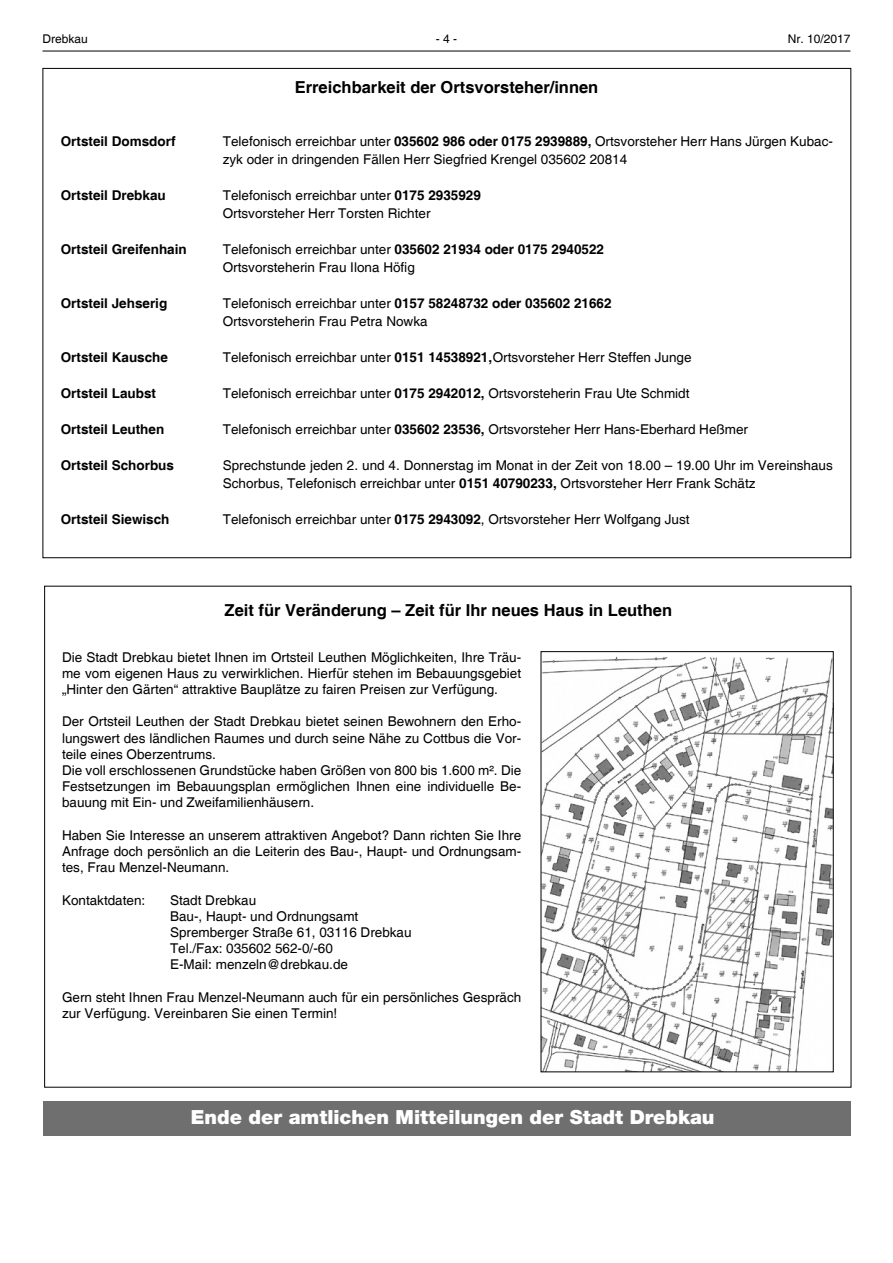
<style>
.page{position:relative;width:893px;height:1263px;background:#fff}
.page>*{position:absolute;margin:0;border:0;box-sizing:border-box;transform-origin:0 0}
.t1{font:900 19.5px "Helvetica Neue LT Pro";color:#fff}
.t2{font:700 16.5px "Helvetica";color:#000}
.t3{font:13.5px/16.2px "Helvetica";color:#000}
.t4{font:700 13.5px "Helvetica";color:#000}
.t5{font:12px "Helvetica";color:#000}
.s1{font-weight:700}
</style>
<div class="page">
<hr style="left:43px;top:51px;width:807px;height:1px;background:#000">
<img style="left:543px;top:656px;width:289px;height:414px">
<div style="left:541px;top:651px;width:293px;height:421px;border:1px solid #000"></div>
<div style="left:43px;top:1101px;width:808px;height:34px;background:#706f6f"></div>
<p class="t5" style="left:43px;top:32px;width:47px">Drebkau</p>
<p class="t5" style="left:436px;top:32px;width:23px">- 4 -</p>
<p class="t5" style="left:788px;top:32px;width:64px">Nr. 10/2017</p>
<p class="t2" style="left:295px;top:77px;width:305px">Erreichbarkeit der Ortsvorsteher/innen</p>
<p class="t4" style="left:61px;top:133px;width:116px">Ortsteil Domsdorf</p>
<p class="t3" style="left:223px;top:132px;width:612px;line-height:18px">Telefonisch erreichbar unter <span class="s1">035602 986 oder 0175 2939889,</span> Ortsvorsteher Herr Hans Jürgen Kubac&shy;zyk oder in dringenden Fällen Herr Siegfried Krengel 035602 20814</p>
<p class="t4" style="left:61px;top:187px;width:107px">Ortsteil Drebkau</p>
<p class="t3" style="left:223px;top:186px;width:260px;line-height:18px">Telefonisch erreichbar unter <span class="s1">0175 2935929<br></span>Ortsvorsteher Herr Torsten Richter</p>
<p class="t4" style="left:61px;top:241px;width:128px">Ortsteil Greifenhain</p>
<p class="t3" style="left:223px;top:240px;width:383px;line-height:18px">Telefonisch erreichbar unter <span class="s1">035602 21934 oder 0175 2940522<br></span>Ortsvorsteherin Frau Ilona Höfig</p>
<p class="t4" style="left:61px;top:295px;width:108px">Ortsteil Jehserig</p>
<p class="t3" style="left:223px;top:294px;width:390px;line-height:18px">Telefonisch erreichbar unter <span class="s1">0157 58248732 oder 035602 21662<br></span>Ortsvorsteherin Frau Petra Nowka</p>
<p class="t4" style="left:61px;top:349px;width:109px">Ortsteil Kausche</p>
<p class="t3" style="left:223px;top:349px;width:470px">Telefonisch erreichbar unter <span class="s1">0151 14538921,</span>Ortsvorsteher Herr Steffen Junge</p>
<p class="t4" style="left:61px;top:385px;width:97px">Ortsteil Laubst</p>
<p class="t3" style="left:223px;top:385px;width:468px">Telefonisch erreichbar unter <span class="s1">0175 2942012,</span> Ortsvorsteherin Frau Ute Schmidt</p>
<p class="t4" style="left:61px;top:421px;width:105px">Ortsteil Leuthen</p>
<p class="t3" style="left:223px;top:421px;width:527px">Telefonisch erreichbar unter <span class="s1">035602 23536,</span> Ortsvorsteher Herr Hans-Eberhard Heßmer</p>
<p class="t4" style="left:61px;top:457px;width:115px">Ortsteil Schorbus</p>
<p class="t3" style="left:223px;top:457px;width:612px;line-height:18px">Sprechstunde jeden 2. und 4. Donnerstag im Monat in der Zeit von 18.00 – 19.00 Uhr im Vereinshaus<br>Schorbus, Telefonisch erreichbar unter <span class="s1">0151 40790233,</span> Ortsvorsteher Herr Frank Schätz</p>
<p class="t4" style="left:61px;top:511px;width:110px">Ortsteil Siewisch</p>
<p class="t3" style="left:223px;top:511px;width:468px">Telefonisch erreichbar unter <span class="s1">0175 2943092</span>, Ortsvorsteher Herr Wolfgang Just</p>
<p class="t2" style="left:225px;top:600px;width:449px">Zeit für Veränderung – Zeit für Ihr neues Haus in Leuthen</p>
<p class="t3" style="left:62px;top:649px;width:461px;text-align:justify">Die Stadt Drebkau bietet Ihnen im Ortsteil Leuthen Möglichkeiten, Ihre Träu&shy;me vom eigenen Haus zu verwirklichen. Hierfür stehen im Bebauungsgebiet „Hinter den Gärten“ attraktive Bauplätze zu fairen Preisen zur Verfügung.</p>
<p class="t3" style="left:62px;top:714px;width:461px">Der Ortsteil Leuthen der Stadt Drebkau bietet seinen Bewohnern den Erho&shy;lungswert des ländlichen Raumes und durch seine Nähe zu Cottbus die Vor&shy;teile eines Oberzentrums.<br>Die voll erschlossenen Grundstücke haben Größen von 800 bis 1.600 m². Die Festsetzungen im Bebauungsplan ermöglichen Ihnen eine individuelle Be&shy;bauung mit Ein- und Zweifamilienhäusern.</p>
<p class="t3" style="left:62px;top:827px;width:461px;text-align:justify">Haben Sie Interesse an unserem attraktiven Angebot? Dann richten Sie Ihre Anfrage doch persönlich an die Leiterin des Bau-, Haupt- und Ordnungsam&shy;tes, Frau Menzel-Neumann.</p>
<p class="t3" style="left:62px;top:892px;width:85px">Kontaktdaten:</p>
<p class="t3" style="left:170px;top:892px;width:243px">Stadt Drebkau<br>Bau-, Haupt- und Ordnungsamt<br>Spremberger Straße 61, 03116 Drebkau<br>Tel./Fax: 035602 562-0/-60<br>E-Mail: menzeln@drebkau.de</p>
<p class="t3" style="left:62px;top:989px;width:461px">Gern steht Ihnen Frau Menzel-Neumann auch für ein persönliches Gespräch zur Verfügung. Vereinbaren Sie einen Termin!</p>
<h1 class="t1" style="left:191px;top:1105px;width:525px">Ende der amtlichen Mitteilungen der Stadt Drebkau</h1>
</div>
